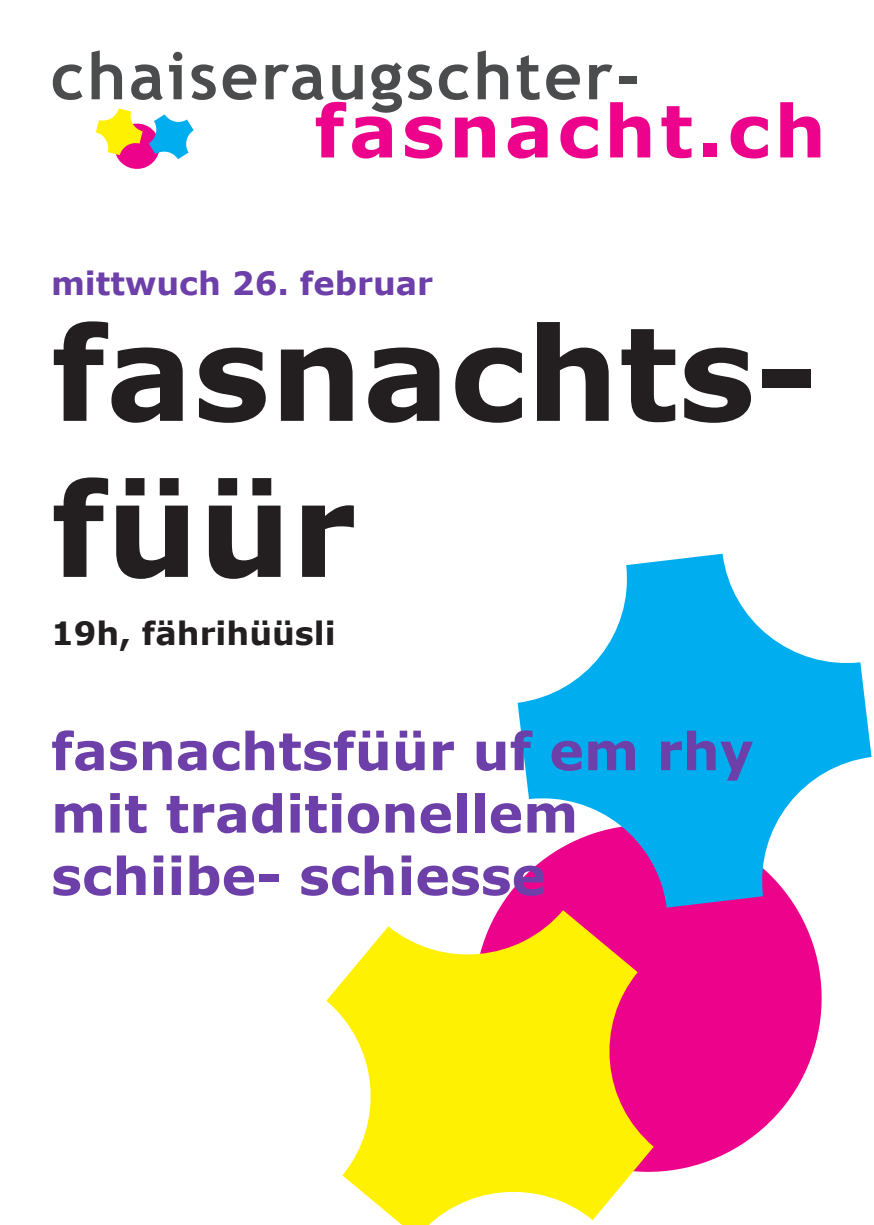
<style>
.page{position:relative;width:874px;height:1225px;background:#fff}
.page>*{position:absolute;margin:0;border:0;box-sizing:border-box;transform-origin:0 0}
.t1{font:700 130px/156px "Verdana";color:#231f20}
.t2{font:700 72.8px "Verdana";letter-spacing:.055em;color:#ed028c}
.t3{font:700 65.4px "Trebuchet MS";letter-spacing:.04em;color:#4b4c4d}
.t4{font:700 52px "Verdana";color:#6c3fa9}
.t5{font:700 32px "Verdana";color:#6c3fa9}
.t6{font:700 32px "Verdana";color:#231f20}
</style>
<div class="page">
<svg style="left:498px;top:884px;width:324px;height:288px;fill:#ed028c"></svg>
<svg style="left:517px;top:554px;width:354px;height:353px;fill:#00aeef"></svg>
<svg style="left:326px;top:910px;width:327px;height:315px;fill:#fff101"></svg>
<svg style="left:96px;top:108px;width:98px;height:61px"></svg>
<p class="t3" style="left:51px;top:35px;width:590px">chaiseraugschter-</p>
<p class="t2" style="left:314px;top:79px;width:513px">fasnacht.ch</p>
<p class="t5" style="left:51px;top:260px;width:383px">mittwuch 26. februar</p>
<p class="t1" style="left:51px;top:293px;width:768px">fasnachts&shy;füür</p>
<p class="t6" style="left:51px;top:611px;width:286px">19h, fährihüüsli</p>
<p class="t4" style="left:51px;top:714px;width:703px">fasnachtsfüür uf em rhy</p>
<p class="t4" style="left:51px;top:777px;width:528px">mit traditionellem</p>
<p class="t4" style="left:51px;top:839px;width:496px">schiibe- schiesse</p>
</div>
